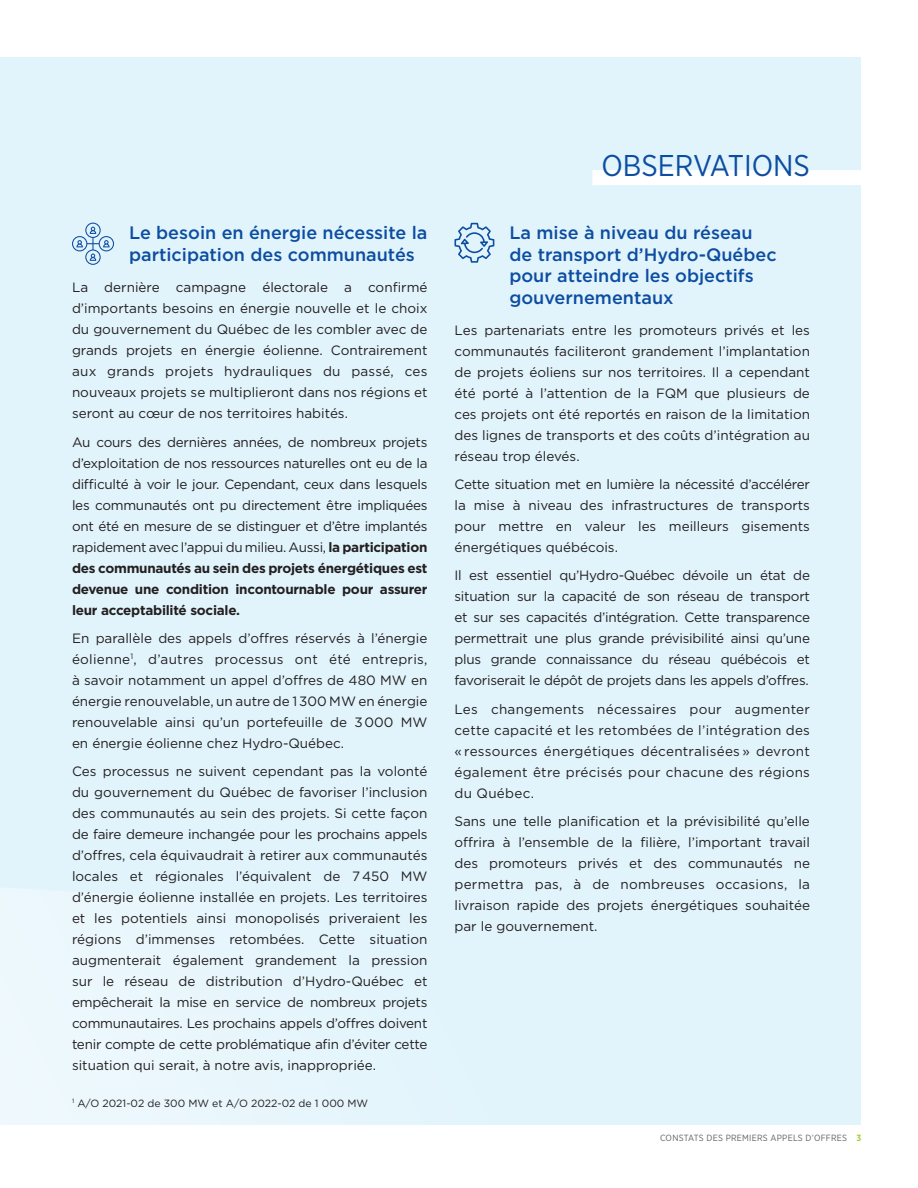
<style>
.page{position:relative;width:918px;height:1188px;background:#fff}
.page>*{position:absolute;margin:0;border:0;box-sizing:border-box;transform-origin:0 0}
.Titre_droite{font:30px "Gotham Narrow";color:#0d4da1}
.Sous-titre{font:500 18px/21.3px "Gotham";color:#0d4da1}
.Tx_courant{font:13.5px/21px "Gotham";color:#231f20;text-align:justify}
.Note_bas-page{font:10.5px "Gotham";color:#231f20}
.t1{font:9px "Gotham Narrow";letter-spacing:.025em;color:#636366}
.s1{font-weight:700}
.s2{font-weight:700;color:#a6ce39}
</style>
<div class="page">
<div style="left:0;top:57px;width:861px;height:1068px;background:#e1f4fc"></div>
<div style="left:0;top:888px;width:148px;height:237px;background:#ecf8fd"></div>
<div style="left:592px;top:170px;width:326px;height:15px;background:#fff"></div>
<svg style="left:72px;top:223px;width:42px;height:42px"></svg>
<svg style="left:454px;top:223px;width:40px;height:40px"></svg>
<p class="Sous-titre" style="left:129px;top:222px;width:300px">Le besoin en énergie nécessite la participation des communautés</p>
<p class="Tx_courant" style="left:72px;top:277px;width:357px">La dernière campagne électorale a confirmé d’importants besoins en énergie nouvelle et le choix du gouvernement du Québec de les combler avec de grands projets en énergie éolienne. Contrairement aux grands projets hydrauliques du passé, ces nouveaux projets se multiplieront dans nos régions et seront au cœur de nos territoires habités.</p>
<p class="Tx_courant" style="left:72px;top:431px;width:357px">Au cours des dernières années, de nombreux projets d’exploitation de nos ressources naturelles ont eu de la difficulté à voir le jour. Cependant, ceux dans lesquels les communautés ont pu directement être impliquées ont été en mesure de se distinguer et d’être implantés rapidement avec l’appui du milieu. Aussi, <span class="s1">la participation des communautés au sein des projets énergétiques est devenue une condition incontournable pour assurer leur acceptabilité sociale.</span></p>
<p class="Tx_courant" style="left:72px;top:627px;width:357px">En parallèle des appels d’offres réservés à l’énergie éolienne<sup>1</sup>, d’autres processus ont été entrepris, à savoir notamment un appel d’offres de 480 MW en énergie renouvelable, un autre de 1 300 MW en énergie renouvelable ainsi qu’un portefeuille de 3 000 MW en énergie éolienne chez Hydro-Québec.</p>
<p class="Tx_courant" style="left:72px;top:760px;width:357px">Ces processus ne suivent cependant pas la volonté du gouvernement du Québec de favoriser l’inclusion des communautés au sein des projets. Si cette façon de faire demeure inchangée pour les prochains appels d’offres, cela équivaudrait à retirer aux communautés locales et régionales l’équivalent de 7 450 MW d’énergie éolienne installée en projets. Les territoires et les potentiels ainsi monopolisés priveraient les régions d’immenses retombées. Cette situation augmenterait également grandement la pression sur le réseau de distribution d’Hydro-Québec et empêcherait la mise en service de nombreux projets communautaires. Les prochains appels d’offres doivent tenir compte de cette problématique afin d’éviter cette situation qui serait, à notre avis, inappropriée.</p>
<p class="Note_bas-page" style="left:72px;top:1096px;width:298px"><sup>1</sup> A/O 2021-02 de 300 MW et A/O 2022-02 de 1 000 MW</p>
<p class="Titre_droite" style="left:601px;top:147px;width:210px">OBSERVATIONS</p>
<p class="Sous-titre" style="left:509px;top:222px;width:269px">La mise à niveau du réseau de transport d’Hydro-Québec pour atteindre les objectifs gouvernementaux</p>
<p class="Tx_courant" style="left:454px;top:320px;width:357px">Les partenariats entre les promoteurs privés et les communautés faciliteront grandement l’implantation de projets éoliens sur nos territoires. Il a cependant été porté à l’attention de la FQM que plusieurs de ces projets ont été reportés en raison de la limitation des lignes de transports et des coûts d’intégration au réseau trop élevés.</p>
<p class="Tx_courant" style="left:454px;top:474px;width:357px">Cette situation met en lumière la nécessité d’accélérer la mise à niveau des infrastructures de transports pour mettre en valeur les meilleurs gisements énergétiques québécois.</p>
<p class="Tx_courant" style="left:454px;top:565px;width:357px">Il est essentiel qu’Hydro-Québec dévoile un état de situation sur la capacité de son réseau de transport et sur ses capacités d’intégration. Cette transparence permettrait une plus grande prévisibilité ainsi qu’une plus grande connaissance du réseau québécois et favoriserait le dépôt de projets dans les appels d’offres.</p>
<p class="Tx_courant" style="left:454px;top:698px;width:357px">Les changements nécessaires pour augmenter cette capacité et les retombées de l’intégration des « ressources énergétiques décentralisées » devront également être précisés pour chacune des régions du Québec.</p>
<p class="Tx_courant" style="left:454px;top:810px;width:357px">Sans une telle planification et la prévisibilité qu’elle offrira à l’ensemble de la filière, l’important travail des promoteurs privés et des communautés ne permettra pas, à de nombreuses occasions, la livraison rapide des projets énergétiques souhaitée par le gouvernement.</p>
<p class="t1" style="left:660px;top:1132px;width:203px">CONSTATS DES PREMIERS APPELS D’OFFRES <span class="s2">3</span></p>
</div>
